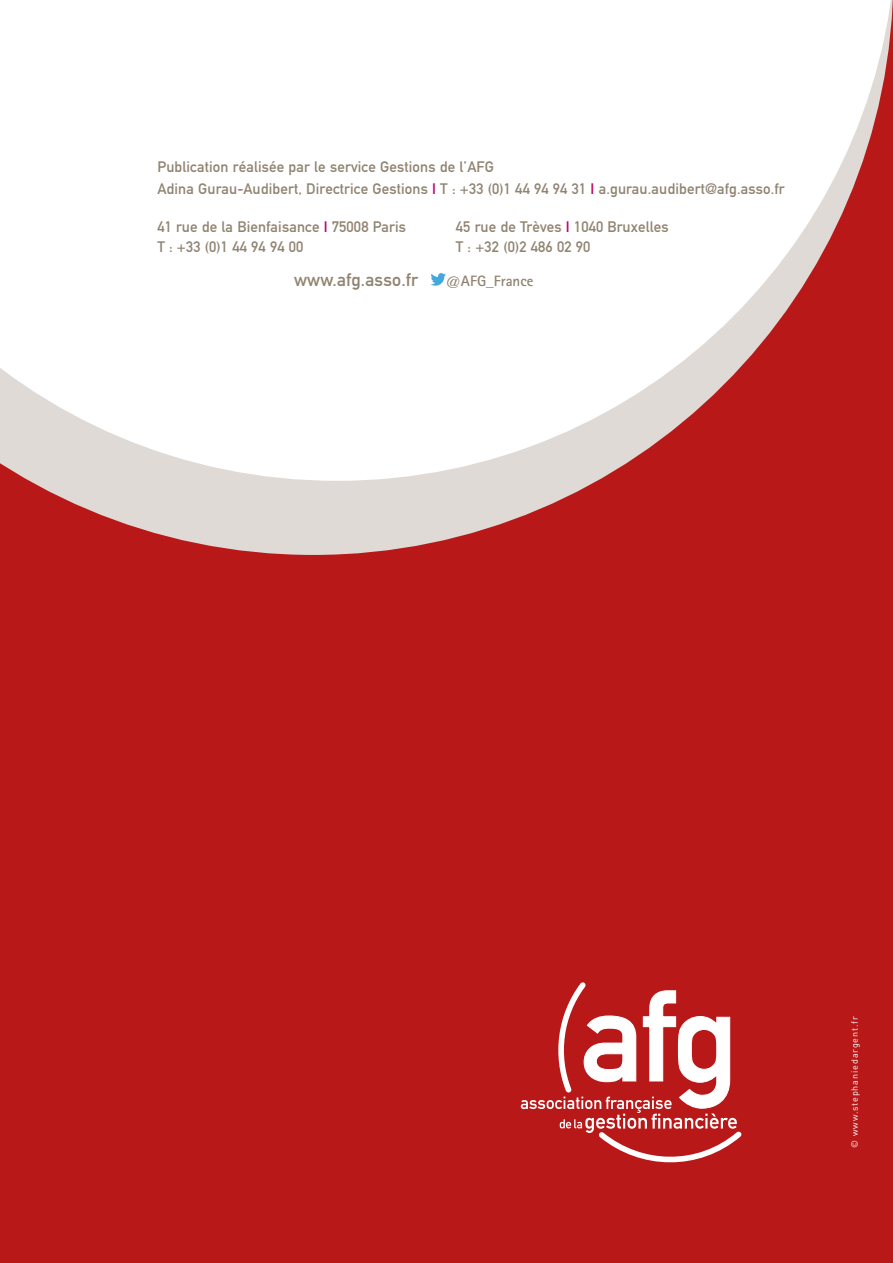
<style>
.page{position:relative;width:893px;height:1263px;background:#b91818}
.page>*{position:absolute;margin:0;border:0;box-sizing:border-box;transform-origin:0 0}
.t1{font:18px "DIN Mittelschrift";letter-spacing:.01em;color:#908371}
.t2{font:15px/19.5px "DIN Mittelschrift";letter-spacing:.01em;color:#908371}
.t3{font:700 15px "Rotis Sans Serif";color:#908270}
.t4{font:9px "DIN";letter-spacing:.1em;color:#fff}
.s1{color:#c10071}
</style>
<div class="page">
<svg style="left:30px;top:481px;width:567px;height:74px;fill:#dfdad5"></svg>
<svg style="left:0;top:0;width:893px;height:481px;background:#f5e4e4"></svg>
<svg style="left:521px;top:982px;width:220px;height:180px"></svg>
<svg style="left:430px;top:273px;width:16px;height:13px"></svg>
<p class="t2" style="left:157px;top:156px;width:629px;line-height:22.5px">Publication réalisée par le service Gestions de l’AFG<br>Adina Gurau-Audibert, Directrice Gestions <span class="s1">I</span> T : +33 (0)1 44 94 94 31 <span class="s1">I</span> a.gurau.audibert@afg.asso.fr</p>
<p class="t2" style="left:456px;top:217px;width:214px">45 rue de Trèves <span class="s1">I</span> 1040 Bruxelles<br>T : +32 (0)2 486 02 90</p>
<p class="t2" style="left:157px;top:217px;width:250px">41 rue de la Bienfaisance <span class="s1">I</span> 75008 Paris<br>T : +33 (0)1 44 94 94 00</p>
<p class="t1" style="left:294px;top:269px;width:126px">www.afg.asso.fr</p>
<p class="t3" style="left:446px;top:271px;width:89px">@AFG_France</p>
<p class="t4" style="left:849px;top:1148px;width:133px;rotate:-90deg">© www.stephaniedargent.fr</p>
</div>
